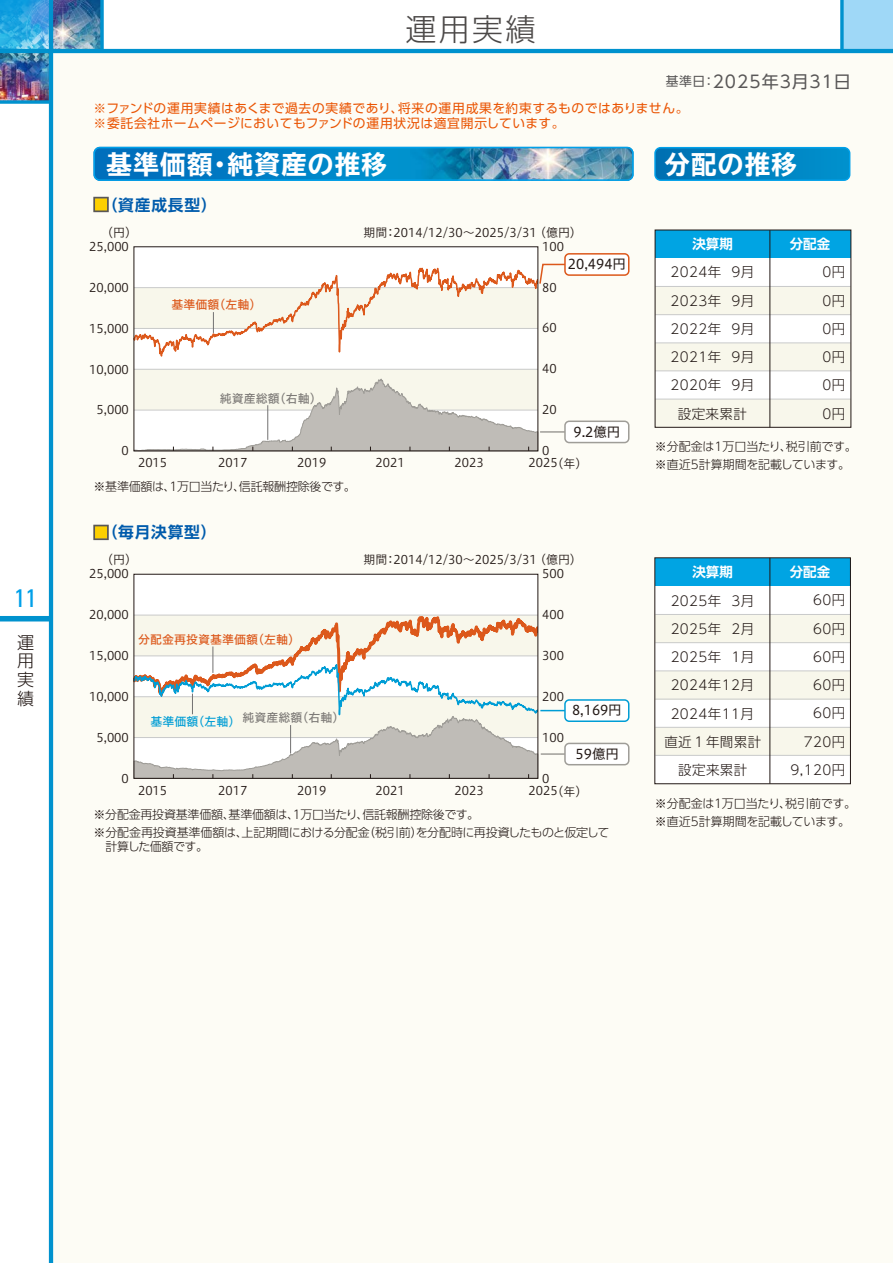
<style>
.page{position:relative;width:893px;height:1263px;background:#fff}
.page>*{position:absolute;margin:0;border:0;box-sizing:border-box;transform-origin:0 0}
.t1{font:300 30.9px "UD Shin Go Pro";color:#4c4948}
.t2{font:700 expanded 25.5px "TBUD Go Std";letter-spacing:.055em;color:#fff}
.t3{font:condensed 25.5px "Univers LT Std";color:#00a0e9}
.t4{font:16.95px "UD Shin Go Pro";letter-spacing:.06em;color:#595757}
.t5{font:300 16.95px/18.8px "UD Shin Go Pro";color:#221815;text-align:justify}
.t6{font:700 15.75px "UD Shin Go Pro De";letter-spacing:.05em;color:#005bac}
.t7{font:300 13.5px/28.2px "UD Shin Go Pro";letter-spacing:.03em;color:#221815;text-align:center}
.t8{font:13.5px "Hiragino UD Sans Std W4";color:#221815}
.t9{font:700 13.5px "UD Shin Go Pro De";color:#fff}
.t10{font:12.75px/14.9px "UD Shin Go Pro";letter-spacing:.045em;color:#ea5504}
.t11{font:12px "Hiragino UD Sans Std W3";color:#221815}
.t12{font:300 12px/17.9px "UD Shin Go Pro";letter-spacing:-.02em;color:#221815}
.t13{font:300 12px/18px "UD Shin Go Pro";color:#221815}
.t14{font:12px "Hiragino UD Sans Std W5";color:#7d7a77}
.t15{font:12px "Hiragino UD Sans Std W5";color:#dc581b}
.t16{font:300 12px "UD Shin Go Pro";letter-spacing:-.04em;color:#221815}
.s1{font-size:12.75px}
.s2{font-family:"UD Shin Go Pro";font-weight:300;font-size:15.9px;color:#fdd000}
.s3{color:#009dd5}
</style>
<div class="page">
<img style="left:0;top:0;width:100px;height:100px">
<svg style="left:0;top:0;width:49px;height:49px;background:#37aae2"></svg>
<div style="left:842px;top:0;width:51px;height:51px;background:#9fd8f7"></div>
<div style="left:0;top:616px;width:51px;height:5px;background:#0092ce"></div>
<div style="left:51px;top:51px;width:842px;height:1212px;background:#fdfcf5"></div>
<hr style="left:49px;top:0;width:4px;height:1263px;background:#0092ce">
<hr style="left:0;top:49px;width:893px;height:4px;background:#0092ce">
<svg style="left:0;top:100px;width:49px;height:4px"></svg>
<svg style="left:100px;top:0;width:4px;height:49px"></svg>
<svg style="left:840px;top:0;width:4px;height:49px"></svg>
<svg style="left:136px;top:267px;width:400px;height:103px"></svg>
<div style="left:655px;top:230px;width:195px;height:28px;background:#00a4e3"></div>
<div style="left:655px;top:315px;width:195px;height:28px;background:#fff"></div>
<div style="left:655px;top:258px;width:195px;height:28px;background:#fff"></div>
<div style="left:655px;top:371px;width:195px;height:28px;background:#fff"></div>
<div style="left:655px;top:286px;width:195px;height:29px;background:#f8f7eb"></div>
<div style="left:655px;top:343px;width:195px;height:28px;background:#f8f7eb"></div>
<div style="left:655px;top:399px;width:195px;height:28px;background:#f8f7eb"></div>
<hr style="left:655px;top:286px;width:195px;height:1px;background:#c9caca">
<hr style="left:655px;top:314px;width:195px;height:1px;background:#c9caca">
<hr style="left:655px;top:342px;width:195px;height:1px;background:#c9caca">
<hr style="left:655px;top:370px;width:195px;height:1px;background:#c9caca">
<hr style="left:655px;top:399px;width:195px;height:1px;background:#c9caca">
<div style="left:655px;top:558px;width:195px;height:28px;background:#00a4e3"></div>
<div style="left:655px;top:699px;width:195px;height:28px;background:#fff"></div>
<div style="left:655px;top:643px;width:195px;height:28px;background:#fff"></div>
<div style="left:655px;top:586px;width:195px;height:28px;background:#fff"></div>
<div style="left:655px;top:727px;width:195px;height:28px;background:#f8f7eb"></div>
<div style="left:655px;top:671px;width:195px;height:28px;background:#f8f7eb"></div>
<div style="left:655px;top:614px;width:195px;height:29px;background:#f8f7eb"></div>
<hr style="left:655px;top:614px;width:195px;height:1px;background:#c9caca">
<hr style="left:655px;top:642px;width:195px;height:1px;background:#c9caca">
<hr style="left:655px;top:670px;width:195px;height:1px;background:#c9caca">
<hr style="left:655px;top:699px;width:195px;height:1px;background:#c9caca">
<div style="left:655px;top:755px;width:195px;height:28px;background:#fff"></div>
<hr style="left:655px;top:755px;width:195px;height:1px;background:#c9caca">
<hr style="left:655px;top:727px;width:195px;height:1px;background:#c9caca">
<img style="left:94px;top:147px;width:540px;height:34px">
<div style="left:654px;top:147px;width:196px;height:34px;background:#0093d7;border-radius:6px"></div>
<svg style="left:656px;top:148px;width:193px;height:31px"></svg>
<div style="left:93px;top:197px;width:16px;height:15px;border:2px solid #595757"></div>
<div style="left:93px;top:525px;width:16px;height:15px;border:2px solid #595757"></div>
<hr style="left:770px;top:230px;width:1px;height:197px;background:#221815">
<hr style="left:770px;top:558px;width:1px;height:226px;background:#221815">
<div style="left:565px;top:421px;width:64px;height:22px;background:#fff;border-radius:4px"></div>
<div style="left:564px;top:420px;width:65px;height:23px;border:2px solid #9f9d98;border-radius:4px"></div>
<div style="left:565px;top:254px;width:64px;height:21px;background:#fff;border-radius:4px"></div>
<div style="left:564px;top:253px;width:65px;height:23px;border:2px solid #dc581b;border-radius:4px"></div>
<svg style="left:538px;top:263px;width:28px;height:22px"></svg>
<hr style="left:540px;top:431px;width:25px;height:2px;background:#9f9d98">
<svg style="left:213px;top:312px;width:1px;height:21px"></svg>
<div style="left:565px;top:743px;width:64px;height:22px;background:#fff;border-radius:4px"></div>
<div style="left:564px;top:743px;width:65px;height:22px;border:2px solid #9f9d98;border-radius:4px"></div>
<div style="left:565px;top:700px;width:64px;height:21px;background:#fff;border-radius:4px"></div>
<div style="left:564px;top:699px;width:65px;height:23px;border:2px solid #009dd5;border-radius:4px"></div>
<svg style="left:133px;top:377px;width:405px;height:74px"></svg>
<svg style="left:136px;top:614px;width:400px;height:32px"></svg>
<svg style="left:133px;top:646px;width:432px;height:133px"></svg>
<h2 class="t3" style="left:14px;top:582px;width:24px">11</h2>
<h3 class="t5" style="left:17px;top:632px;width:18px">運用実績</h3>
<h1 class="t1" style="left:405px;top:4px;width:132px">運用実績</h1>
<h3 class="t4" style="left:666px;top:68px;width:187px"><span class="s1">基準日：</span>2025年3月31日</h3>
<p class="t10" style="left:94px;top:101px;width:597px">※ファンドの運用実績はあくまで過去の実績であり、将来の運用成果を約束するものではありません。※委託会社ホームページにおいてもファンドの運用状況は適宜開示しています。</p>
<h2 class="t2" style="left:106px;top:150px;width:282px">基準価額・純資産の推移</h2>
<h2 class="t2" style="left:664px;top:150px;width:134px">分配の推移</h2>
<h3 class="t6" style="left:93px;top:192px;width:125px"><span class="s2">■</span>（資産成長型）</h3>
<p class="t11" style="left:101px;top:223px;width:37px">（円）</p>
<p class="t11" style="left:364px;top:223px;width:220px">期間：2014/12/30～2025/3/31（億円）</p>
<p class="t11" style="left:89px;top:237px;width:41px">25,000</p>
<p class="t11" style="left:542px;top:237px;width:23px">100</p>
<p class="t8" style="left:568px;top:254px;width:60px">20,494円</p>
<p class="t11" style="left:89px;top:278px;width:41px">20,000</p>
<p class="t11" style="left:542px;top:278px;width:16px">80</p>
<p class="t15" style="left:171px;top:296px;width:91px">基準価額（左軸）</p>
<p class="t11" style="left:89px;top:319px;width:41px">15,000</p>
<p class="t11" style="left:542px;top:319px;width:16px">60</p>
<p class="t11" style="left:89px;top:360px;width:41px">10,000</p>
<p class="t11" style="left:542px;top:360px;width:16px">40</p>
<p class="t11" style="left:97px;top:401px;width:34px">5,000</p>
<p class="t14" style="left:220px;top:389px;width:103px">純資産総額（右軸）</p>
<p class="t11" style="left:542px;top:400px;width:16px">20</p>
<p class="t8" style="left:573px;top:421px;width:48px">9.2億円</p>
<p class="t11" style="left:122px;top:442px;width:9px">0</p>
<p class="t11" style="left:542px;top:441px;width:9px">0</p>
<p class="t11" style="left:551px;top:454px;width:37px">（年）</p>
<p class="t11" style="left:138px;top:453px;width:31px">2015</p>
<p class="t11" style="left:218px;top:453px;width:31px">2017</p>
<p class="t11" style="left:297px;top:453px;width:31px">2019</p>
<p class="t11" style="left:376px;top:453px;width:31px">2021</p>
<p class="t11" style="left:455px;top:453px;width:31px">2023</p>
<p class="t11" style="left:528px;top:453px;width:31px">2025</p>
<p class="t12" style="left:94px;top:477px;width:264px">※基準価額は、1万口当たり、信託報酬控除後です。</p>
<h3 class="t6" style="left:93px;top:520px;width:125px"><span class="s2">■</span>（毎月決算型）</h3>
<p class="t11" style="left:101px;top:551px;width:37px">（円）</p>
<p class="t11" style="left:364px;top:551px;width:220px">期間：2014/12/30～2025/3/31（億円）</p>
<p class="t11" style="left:89px;top:565px;width:41px">25,000</p>
<p class="t11" style="left:542px;top:565px;width:23px">500</p>
<p class="t11" style="left:89px;top:606px;width:41px">20,000</p>
<p class="t11" style="left:542px;top:606px;width:23px">400</p>
<p class="t15" style="left:138px;top:630px;width:163px">分配金再投資基準価額（左軸）</p>
<p class="t11" style="left:89px;top:646px;width:41px">15,000</p>
<p class="t11" style="left:542px;top:646px;width:23px">300</p>
<p class="t11" style="left:89px;top:687px;width:41px">10,000</p>
<p class="t11" style="left:97px;top:728px;width:34px">5,000</p>
<p class="t14" style="left:150px;top:709px;width:196px"><span class="s3">基準価額（左軸）</span>純資産総額（右軸）</p>
<p class="t11" style="left:542px;top:687px;width:23px">200</p>
<p class="t11" style="left:542px;top:728px;width:23px">100</p>
<p class="t8" style="left:572px;top:700px;width:51px">8,169円</p>
<p class="t8" style="left:576px;top:744px;width:45px">59億円</p>
<p class="t11" style="left:122px;top:769px;width:9px">0</p>
<p class="t11" style="left:542px;top:769px;width:9px">0</p>
<p class="t11" style="left:551px;top:782px;width:37px">（年）</p>
<p class="t11" style="left:138px;top:781px;width:31px">2015</p>
<p class="t11" style="left:218px;top:781px;width:31px">2017</p>
<p class="t11" style="left:297px;top:781px;width:31px">2019</p>
<p class="t11" style="left:376px;top:781px;width:31px">2021</p>
<p class="t11" style="left:455px;top:781px;width:31px">2023</p>
<p class="t11" style="left:528px;top:781px;width:31px">2025</p>
<p class="t12" style="left:94px;top:805px;width:518px">※分配金再投資基準価額、基準価額は、1万口当たり、信託報酬控除後です。<br>※分配金再投資基準価額は、上記期間における分配金（税引前）を分配時に再投資したものと仮定して</p>
<p class="t16" style="left:105px;top:836px;width:104px">計算した価額です。</p>
<p class="t9" style="left:692px;top:233px;width:42px">決算期</p>
<p class="t9" style="left:790px;top:233px;width:42px">分配金</p>
<p class="t7" style="left:670px;top:258px;width:85px">2024年 9月<br>2023年 9月<br>2022年 9月<br>2021年 9月<br>2020年 9月設定来累計</p>
<p class="t7" style="left:822px;top:258px;width:24px;text-align:justify">0円0円0円0円0円0円</p>
<p class="t13" style="left:655px;top:437px;width:203px">※分配金は1万口当たり、税引前です。※直近5計算期間を記載しています。</p>
<p class="t9" style="left:692px;top:561px;width:42px">決算期</p>
<p class="t9" style="left:790px;top:561px;width:42px">分配金</p>
<p class="t7" style="left:671px;top:586px;width:85px;text-align:justify">2025年 3月2025年 2月2025年 1月2024年12月2024年11月</p>
<p class="t7" style="left:791px;top:586px;width:56px;text-align:right">60円<br>60円<br>60円<br>60円<br>60円<br>720円<br>9,120円</p>
<p class="t12" style="left:655px;top:794px;width:203px">※分配金は１万口当たり、税引前です。※直近5計算期間を記載しています。</p>
<p class="t7" style="left:664px;top:727px;width:98px">直近１年間累計設定来累計</p>
</div>
